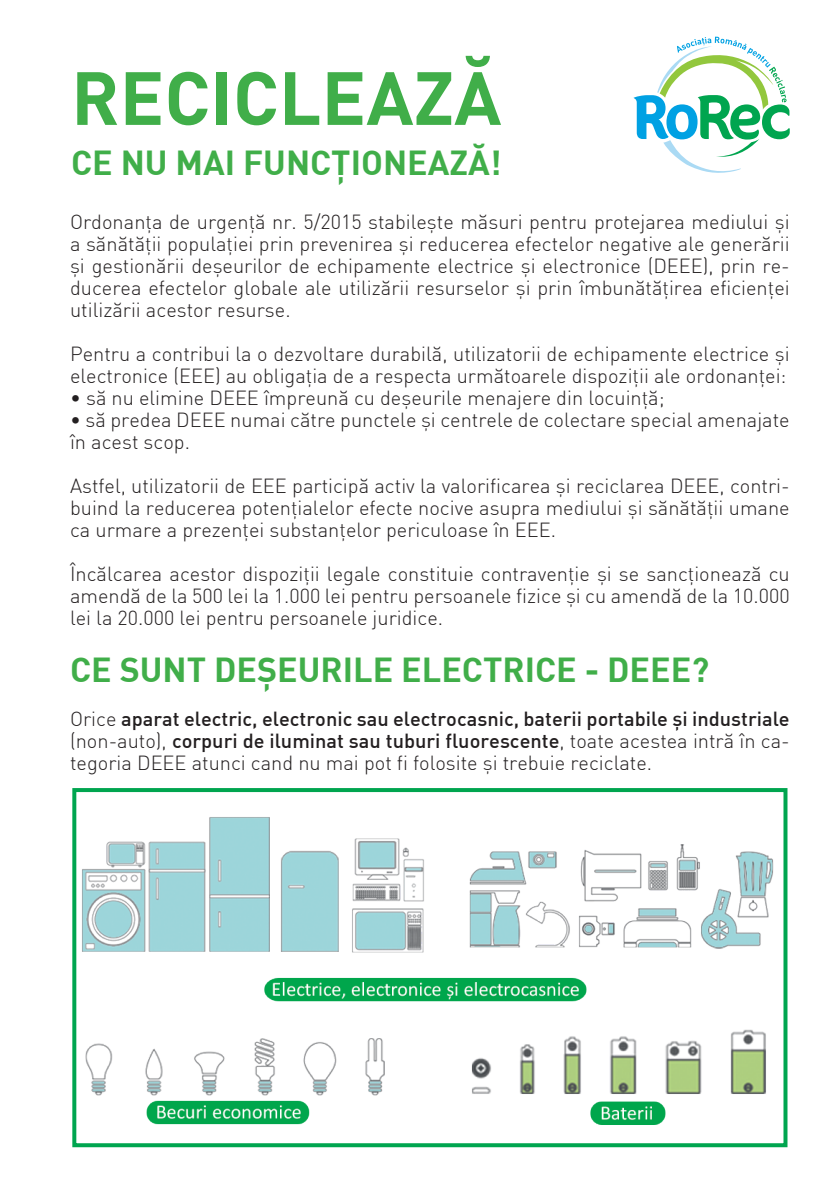
<style>
.page{position:relative;width:840px;height:1191px;background:#fff}
.page>*{position:absolute;margin:0;border:0;box-sizing:border-box;transform-origin:0 0}
.t1{font:700 74px "DIN";color:#40ae49}
.t2{font:700 34px "DIN";color:#40ae49}
.t3{font:300 20px/22px "DIN";color:#231f20;text-align:justify}
.t4{font:500 20px/22px "DIN";color:#231f20;text-align:justify}
.s1{font-weight:300}
</style>
<div class="page">
<svg style="left:633px;top:37px;width:156px;height:136px"></svg>
<img style="left:82px;top:817px;width:692px;height:308px">
<div style="left:72px;top:788px;width:715px;height:359px;border:4px solid #00a54f"></div>
<p class="t1" style="left:71px;top:50px;width:431px">RECICLEAZĂ</p>
<p class="t2" style="left:71px;top:140px;width:432px">CE NU MAI FUNCȚIONEAZĂ!</p>
<p class="t3" style="left:70px;top:210px;width:720px">Ordonanţa de urgenţă nr. 5/2015 stabileşte măsuri pentru protejarea mediului şi a sănătăţii populaţiei prin prevenirea şi reducerea efectelor negative ale generării şi gestionării deşeurilor de echipamente electrice şi electronice (DEEE), prin re&shy;ducerea efectelor globale ale utilizării resurselor şi prin îmbunătăţirea eficienţei utilizării acestor resurse.</p>
<p class="t3" style="left:70px;top:342px;width:720px">Pentru a contribui la o dezvoltare durabilă, utilizatorii de echipamente electrice şi electronice (EEE) au obligaţia de a respecta următoarele dispoziţii ale ordonanţei:</p>
<p class="t3" style="left:70px;top:386px;width:595px">• să nu elimine DEEE împreună cu deşeurile menajere din locuință;</p>
<p class="t3" style="left:70px;top:408px;width:720px">• să predea DEEE numai către punctele şi centrele de colectare special amenajate în acest scop.</p>
<p class="t3" style="left:70px;top:474px;width:720px">Astfel, utilizatorii de EEE participă activ la valorificarea şi reciclarea DEEE, contri&shy;buind la reducerea potenţialelor efecte nocive asupra mediului şi sănătăţii umane ca urmare a prezenţei substanţelor periculoase în EEE.</p>
<p class="t3" style="left:70px;top:562px;width:720px">Încălcarea acestor dispoziţii legale constituie contravenţie şi se sancţionează cu amendă de la 500 lei la 1.000 lei pentru persoanele fizice şi cu amendă de la 10.000 lei la 20.000 lei pentru persoanele juridice.</p>
<p class="t2" style="left:70px;top:647px;width:640px">CE SUNT DEŞEURILE ELECTRICE - DEEE?</p>
<p class="t4" style="left:70px;top:707px;width:720px"><span class="s1">Orice</span> aparat electric, electronic sau electrocasnic, baterii portabile şi industriale <span class="s1">(non-auto),</span> corpuri de iluminat sau tuburi fluorescente<span class="s1">, toate acestea intră în ca&shy;tegoria DEEE atunci cand nu mai pot fi folosite și trebuie reciclate.</span></p>
</div>
